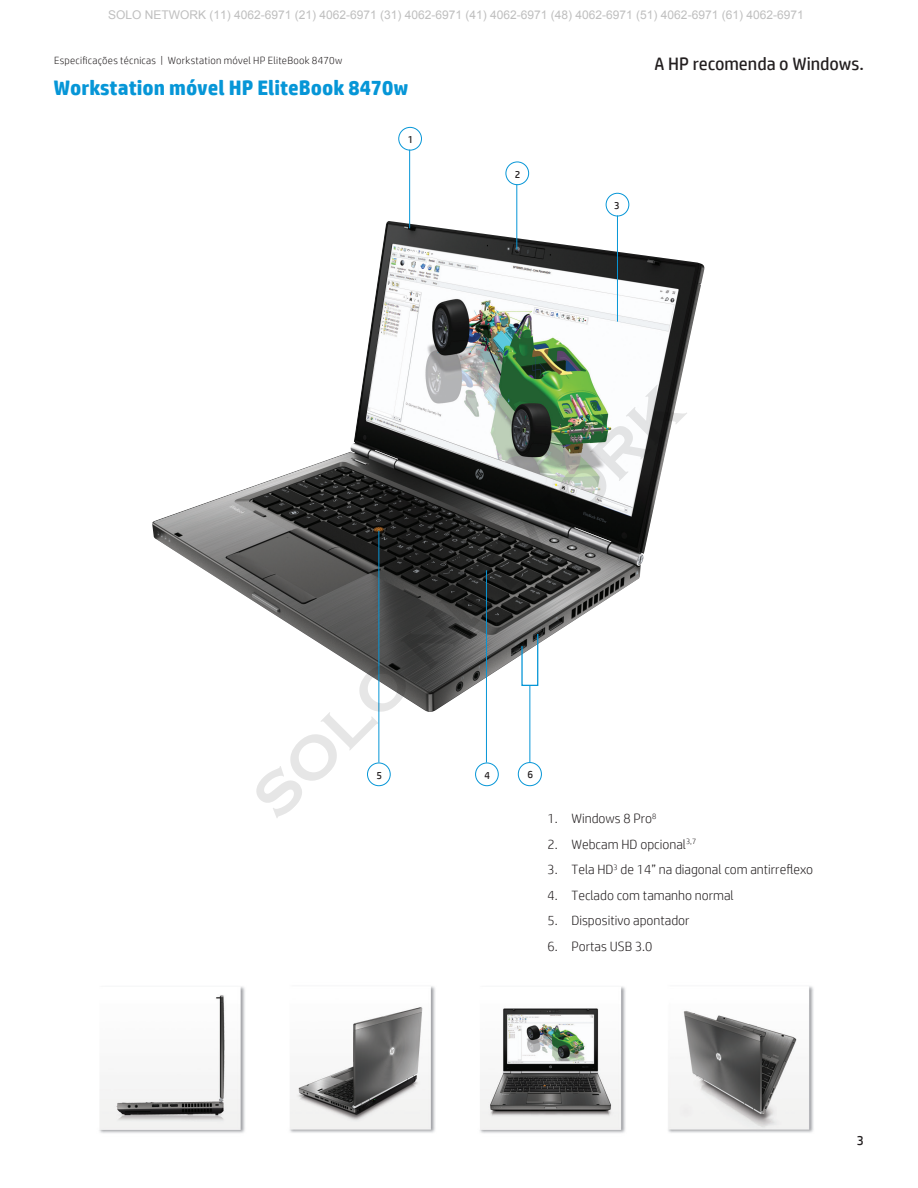
<style>
.page{position:relative;width:918px;height:1188px;background:#fff}
.page>*{position:absolute;margin:0;border:0;box-sizing:border-box;transform-origin:0 0}
.t1{font:700 62.4px "Copperplate Gothic";color:rgb(0 0 0/.1)}
.t2{font:700 21px "HP Simplified";color:#0696d7}
.t3{font:18px "HP Simplified";color:#231f20}
.t4{font:300 13.5px "HP Simplified";color:#231f20}
.t5{font:13.5px "HP Simplified";color:#231f20}
.t6{font:12px "Arial";color:#bfbfbf}
.t7{font:10.65px "HP Simplified";color:#231f20}
.Title_descriptor{font:300 10.5px "HP Simplified";letter-spacing:.025em;color:#231f20}
.t8{font:10.35px "HP Simplified";color:#231f20}
</style>
<div class="page">
<img style="left:99px;top:986px;width:715px;height:147px">
<img style="left:152px;top:221px;width:552px;height:491px">
<div style="left:475px;top:763px;width:24px;height:23px;border:1px solid #0696d7;border-radius:50%"></div>
<hr style="left:486px;top:570px;width:1px;height:192px;background:#0696d7">
<div style="left:367px;top:763px;width:24px;height:23px;border:1px solid #0696d7;border-radius:50%"></div>
<hr style="left:378px;top:531px;width:1px;height:231px;background:#0696d7">
<div style="left:398px;top:127px;width:24px;height:24px;border:1px solid #0696d7;border-radius:50%"></div>
<hr style="left:409px;top:150px;width:1px;height:78px;background:#0696d7">
<div style="left:505px;top:161px;width:24px;height:24px;border:1px solid #0696d7;border-radius:50%"></div>
<hr style="left:516px;top:184px;width:1px;height:65px;background:#0696d7">
<hr style="left:617px;top:216px;width:1px;height:106px;background:#0696d7">
<div style="left:606px;top:193px;width:23px;height:23px;border:1px solid #0696d7;border-radius:50%"></div>
<div style="left:518px;top:762px;width:24px;height:24px;border:1px solid #0696d7;border-radius:50%"></div>
<hr style="left:529px;top:686px;width:1px;height:76px;background:#0696d7">
<svg style="left:521px;top:633px;width:18px;height:54px"></svg>
<p class="t6" style="left:108px;top:7px;width:697px">SOLO NETWORK (11) 4062-6971 (21) 4062-6971 (31) 4062-6971 (41) 4062-6971 (48) 4062-6971 (51) 4062-6971 (61) 4062-6971</p>
<p class="Title_descriptor" style="left:54px;top:54px;width:290px">Especificações técnicas | Workstation móvel HP EliteBook 8470w</p>
<p class="t2" style="left:54px;top:75px;width:356px">Workstation móvel HP EliteBook 8470w</p>
<p class="t8" style="left:408px;top:133px;width:7px">1</p>
<p class="t8" style="left:515px;top:168px;width:7px">2</p>
<p class="t3" style="left:655px;top:53px;width:211px">A HP recomenda o Windows.</p>
<p class="t8" style="left:614px;top:199px;width:7px">3</p>
<h1 class="t1" style="left:239px;top:784px;width:582px;rotate:-45deg">SOLO NETWORK</h1>
<p class="t7" style="left:528px;top:769px;width:7px">6</p>
<p class="t8" style="left:377px;top:769px;width:7px">5</p>
<p class="t8" style="left:485px;top:769px;width:7px">4</p>
<p class="t4" style="left:548px;top:811px;width:110px">1. Windows 8 Pro<sup>8</sup></p>
<p class="t4" style="left:548px;top:837px;width:150px">2. Webcam HD opcional<sup>3,7</sup></p>
<p class="t4" style="left:548px;top:862px;width:267px">3. Tela HD<sup>3</sup> de 14” na diagonal com antirreflexo</p>
<p class="t4" style="left:548px;top:888px;width:188px">4. Teclado com tamanho normal</p>
<p class="t4" style="left:548px;top:913px;width:144px">5. Dispositivo apontador</p>
<p class="t4" style="left:548px;top:939px;width:106px">6. Portas USB 3.0</p>
<p class="t5" style="left:857px;top:1133px;width:9px">3</p>
</div>
